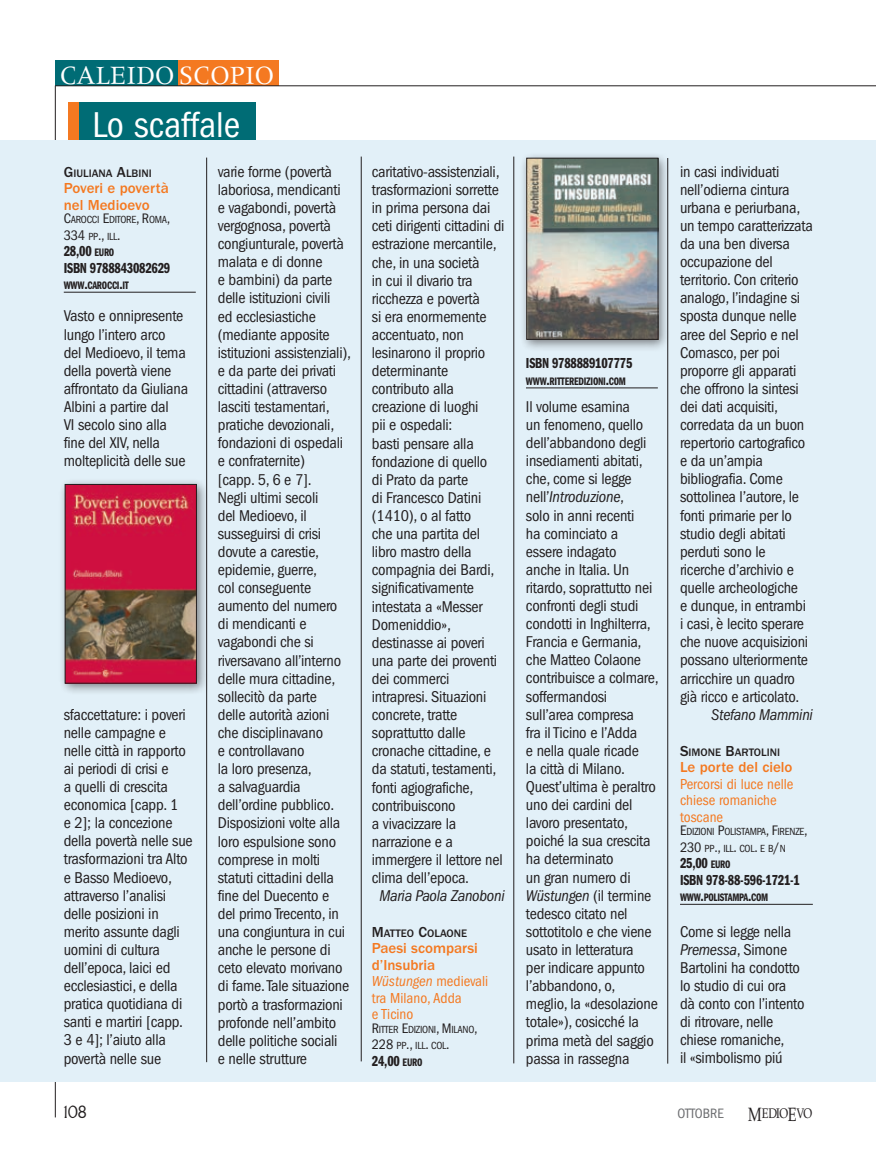
<style>
.page{position:relative;width:876px;height:1157px;background:#fff}
.page>*{position:absolute;margin:0;border:0;box-sizing:border-box;transform-origin:0 0}
.t1{font:condensed 37.2px "ITC Franklin Gothic Std";color:#fff}
.t2{font:27px "Latin 725 BT";color:#fff}
.t3{font:300 16.5px "Albertus MT Std";color:#231f20}
.t4{font:condensed 16.2px/18.1px "ITC Franklin Gothic Std";letter-spacing:-.015em;color:#231f20}
.t5{font:italic condensed 16.2px "ITC Franklin Gothic Std";letter-spacing:-.015em;color:#231f20}
.t6{font:condensed 15px/16.5px "ITC Franklin Gothic Std";color:#f47921}
.t7{font:15px/16.5px "ITC Franklin Gothic Std Dm Cp";letter-spacing:-.015em;color:#231f20}
.t8{font:500 15px/16.5px "ITC Franklin Gothic Std";color:#f47921}
.t9{font:condensed 14.25px "ITC Franklin Gothic Std";color:#231f20}
.t10{font:condensed 14.1px "ITC Franklin Gothic Std";color:#6c6d70}
.t11{font:13.8px "Palatino LT Std";letter-spacing:-.055em;color:#231f20;scale:.8 1}
.t12{font:11.25px "ITC Franklin Gothic Std Dm Cp";letter-spacing:-.02em;color:#231f20}
.t13{font:500 11.25px "ITC Franklin Gothic Std";color:#231f20}
.t14{font:condensed 10.65px/16.5px "ITC Franklin Gothic Std";letter-spacing:-.02em;color:#231f20}
.s1{font-size:15px}
.s2{font-size:14.25px}
.s3{font-size:10.65px}
.s4{font-size:11.25px}
.s5{font-weight:500;font-stretch:normal}
.s6{font-style:italic}
.s7{font-size:19.2px}
</style>
<div class="page">
<div style="left:55px;top:60px;width:190px;height:26px;background:#006c75"></div>
<div style="left:178px;top:60px;width:101px;height:26px;background:#f47921"></div>
<hr style="left:55px;top:86px;width:821px;height:1px;background:#231f20">
<div style="left:78px;top:102px;width:178px;height:54px;background:#006c75"></div>
<div style="left:68px;top:102px;width:11px;height:39px;background:#f47921"></div>
<hr style="left:55px;top:86px;width:1px;height:1031px;background:#231f20">
<div style="left:0;top:140px;width:876px;height:941px;background:#e2f0f8"></div>
<hr style="left:64px;top:292px;width:132px;height:1px;background:#231f20">
<hr style="left:526px;top:387px;width:132px;height:1px;background:#231f20">
<hr style="left:680px;top:904px;width:133px;height:1px;background:#231f20">
<hr style="left:206px;top:158px;width:1px;height:904px;background:#231f20">
<hr style="left:513px;top:157px;width:1px;height:906px;background:#231f20">
<hr style="left:361px;top:157px;width:1px;height:904px;background:#231f20">
<hr style="left:667px;top:158px;width:1px;height:905px;background:#231f20">
<div style="left:58px;top:477px;width:151px;height:218px;background:#231f20;opacity:.55"></div>
<img style="left:67px;top:486px;width:128px;height:195px">
<div style="left:65px;top:484px;width:132px;height:199px;border:1px solid #231f20"></div>
<div style="left:520px;top:151px;width:150px;height:200px;background:#231f20;opacity:.55"></div>
<img style="left:529px;top:160px;width:127px;height:177px">
<div style="left:527px;top:158px;width:131px;height:181px;border:1px solid #231f20"></div>
<h2 class="t2" style="left:60px;top:60px;width:215px">CALEIDO SCOPIO</h2>
<h1 class="t1" style="left:92px;top:104px;width:149px">Lo scaffale</h1>
<p class="t13" style="left:64px;top:167px;width:89px"><span class="s1">G</span>IULIANA <span class="s1">A</span>LBINI</p>
<p class="t8" style="left:64px;top:180px;width:106px">Poveri e povertà nel Medioevo</p>
<p class="t14" style="left:64px;top:211px;width:108px"><span class="s2">C</span>AROCCI <span class="s2">E</span>DITORE<span class="s2">, R</span>OMA<span class="s2">,</span></p>
<p class="t9" style="left:64px;top:227px;width:58px">334 <span class="s3">PP</span>., <span class="s3">ILL</span>.</p>
<p class="t7" style="left:64px;top:243px;width:108px">28,00 <span class="s4">EURO<br></span>ISBN 9788843082629</p>
<p class="t12" style="left:64px;top:279px;width:67px">WWW<span class="s1">.</span>CAROCCI<span class="s1">.</span>IT</p>
<p class="t4" style="left:64px;top:307px;width:126px">Vasto e onnipresente lungo l’intero arco<br>del Medioevo, il tema della povertà viene affrontato da Giuliana<br>Albini a partire dal<br>VI secolo sino alla fine del XIV, nella molteplicità delle sue</p>
<p class="t4" style="left:218px;top:162px;width:135px">varie forme (povertà laboriosa, mendicanti e vagabondi, povertà vergognosa, povertà congiunturale, povertà malata e di donne<br>e bambini) da parte delle istituzioni civili<br>ed ecclesiastiche (mediante apposite istituzioni assistenziali), e da parte dei privati cittadini (attraverso lasciti testamentari, pratiche devozionali, fondazioni di ospedali e confraternite)<br>[capp. 5, 6 e 7].<br>Negli ultimi secoli<br>del Medioevo, il susseguirsi di crisi dovute a carestie, epidemie, guerre,<br>col conseguente aumento del numero di mendicanti e vagabondi che si riversavano all’interno delle mura cittadine, sollecitò da parte<br>delle autorità azioni che disciplinavano<br>e controllavano<br>la loro presenza,<br>a salvaguardia dell’ordine pubblico.<br>Disposizioni volte alla loro espulsione sono comprese in molti statuti cittadini della fine del Duecento e del primo Trecento, in una congiuntura in cui anche le persone di ceto elevato morivano di fame. Tale situazione portò a trasformazioni profonde nell’ambito delle politiche sociali<br>e nelle strutture</p>
<p class="t4" style="left:372px;top:163px;width:134px">caritativo-assistenziali, trasformazioni sorrette in prima persona dai ceti dirigenti cittadini di estrazione mercantile, che, in una società<br>in cui il divario tra ricchezza e povertà<br>si era enormemente accentuato, non lesinarono il proprio determinante contributo alla creazione di luoghi<br>pii e ospedali:<br>basti pensare alla fondazione di quello<br>di Prato da parte<br>di Francesco Datini (1410), o al fatto<br>che una partita del libro mastro della compagnia dei Bardi, significativamente intestata a «Messer<br>Domeniddio», destinasse ai poveri una parte dei proventi dei commerci intrapresi. Situazioni concrete, tratte soprattutto dalle cronache cittadine, e da statuti, testamenti, fonti agiografiche, contribuiscono<br>a vivacizzare la narrazione e a immergere il lettore nel clima dell’epoca.</p>
<p class="t4" style="left:64px;top:705px;width:130px">sfaccettature: i poveri nelle campagne e nelle città in rapporto ai periodi di crisi e<br>a quelli di crescita economica [capp. 1<br>e 2]; la concezione della povertà nelle sue trasformazioni tra Alto e Basso Medioevo, attraverso l’analisi delle posizioni in merito assunte dagli uomini di cultura dell’epoca, laici ed ecclesiastici, e della pratica quotidiana di santi e martiri [capp.<br>3 e 4]; l’aiuto alla povertà nelle sue</p>
<p class="t5" style="left:379px;top:886px;width:127px">Maria Paola Zanoboni</p>
<p class="t13" style="left:372px;top:926px;width:97px"><span class="s1">M</span>ATTEO <span class="s1">C</span>OLAONE</p>
<p class="t6" style="left:372px;top:940px;width:118px"><span class="s5">Paesi scomparsi d’Insubria<br></span><span class="s6">Wüstungen</span> medievali tra Milano, Adda<br>e Ticino</p>
<p class="t14" style="left:372px;top:1021px;width:107px"><span class="s2">R</span>ITTER <span class="s2">E</span>DIZIONI<span class="s2">, M</span> ILANO<span class="s2">,<br>228</span> PP<span class="s2">.,</span> ILL<span class="s2">.</span> COL<span class="s2">.</span></p>
<p class="t7" style="left:372px;top:1052px;width:52px">24,00 <span class="s4">EURO</span></p>
<p class="t3" style="left:64px;top:1102px;width:24px">108</p>
<p class="t7" style="left:526px;top:355px;width:108px">ISBN 9788889107775</p>
<p class="t12" style="left:526px;top:375px;width:102px">WWW<span class="s1">.</span>RITTEREDIZIONI <span class="s1">.</span>COM</p>
<p class="t4" style="left:526px;top:397px;width:134px">Il volume esamina<br>un fenomeno, quello dell’abbandono degli insediamenti abitati, che, come si legge nell’<span class="s6">Introduzione</span>,<br>solo in anni recenti<br>ha cominciato a essere indagato<br>anche in Italia. Un ritardo, soprattutto nei confronti degli studi condotti in Inghilterra,<br>Francia e Germania, che Matteo Colaone contribuisce a colmare, soffermandosi sull’area compresa<br>fra il Ticino e l’Adda<br>e nella quale ricade<br>la città di Milano.<br>Quest’ultima è peraltro uno dei cardini del lavoro presentato, poiché la sua crescita ha determinato<br>un gran numero di<br><span class="s6">Wüstungen</span> (il termine tedesco citato nel sottotitolo e che viene usato in letteratura<br>per indicare appunto l’abbandono, o, meglio, la «desolazione totale»), cosicché la prima metà del saggio passa in rassegna</p>
<p class="t4" style="left:680px;top:162px;width:134px">in casi individuati nell’odierna cintura urbana e periurbana, un tempo caratterizzata da una ben diversa occupazione del territorio. Con criterio analogo, l’indagine si sposta dunque nelle aree del Seprio e nel<br>Comasco, per poi proporre gli apparati che offrono la sintesi dei dati acquisiti, corredata da un buon repertorio cartografico e da un’ampia bibliografia. Come sottolinea l’autore, le fonti primarie per lo studio degli abitati perduti sono le ricerche d’archivio e quelle archeologiche<br>e dunque, in entrambi i casi, è lecito sperare che nuove acquisizioni possano ulteriormente arricchire un quadro già ricco e articolato.</p>
<p class="t5" style="left:711px;top:705px;width:103px">Stefano Mammini</p>
<p class="t13" style="left:680px;top:745px;width:101px"><span class="s1">S</span>IMONE <span class="s1">B</span>ARTOLINI</p>
<p class="t8" style="left:680px;top:759px;width:114px">Le porte del cielo</p>
<p class="t6" style="left:680px;top:775px;width:115px">Percorsi di luce nelle chiese romaniche toscane</p>
<p class="t14" style="left:680px;top:823px;width:129px"><span class="s2">E</span>DIZIONI <span class="s2">P</span>OLISTAMPA<span class="s2">, F</span>IRENZE<span class="s2">,<br>230</span> PP<span class="s2">.,</span> ILL<span class="s2">.</span> COL<span class="s2">.</span> E B<span class="s2">/</span>N</p>
<p class="t7" style="left:680px;top:855px;width:121px">25,00 <span class="s4">EURO<br></span>ISBN 978-88-596-1721-1</p>
<p class="t12" style="left:680px;top:891px;width:90px">WWW<span class="s1">.</span>POLISTAMPA<span class="s1">.</span>COM</p>
<p class="t4" style="left:680px;top:922px;width:126px">Come si legge nella<br><span class="s6">Premessa</span>, Simone<br>Bartolini ha condotto lo studio di cui ora dà conto con l’intento di ritrovare, nelle chiese romaniche,<br>il «simbolismo piú</p>
<p class="t10" style="left:677px;top:1105px;width:48px">OTTOBRE</p>
<p class="t11" style="left:748px;top:1104px;width:82px"><span class="s7">M</span>EDIO<span class="s7">E</span>VO</p>
</div>
